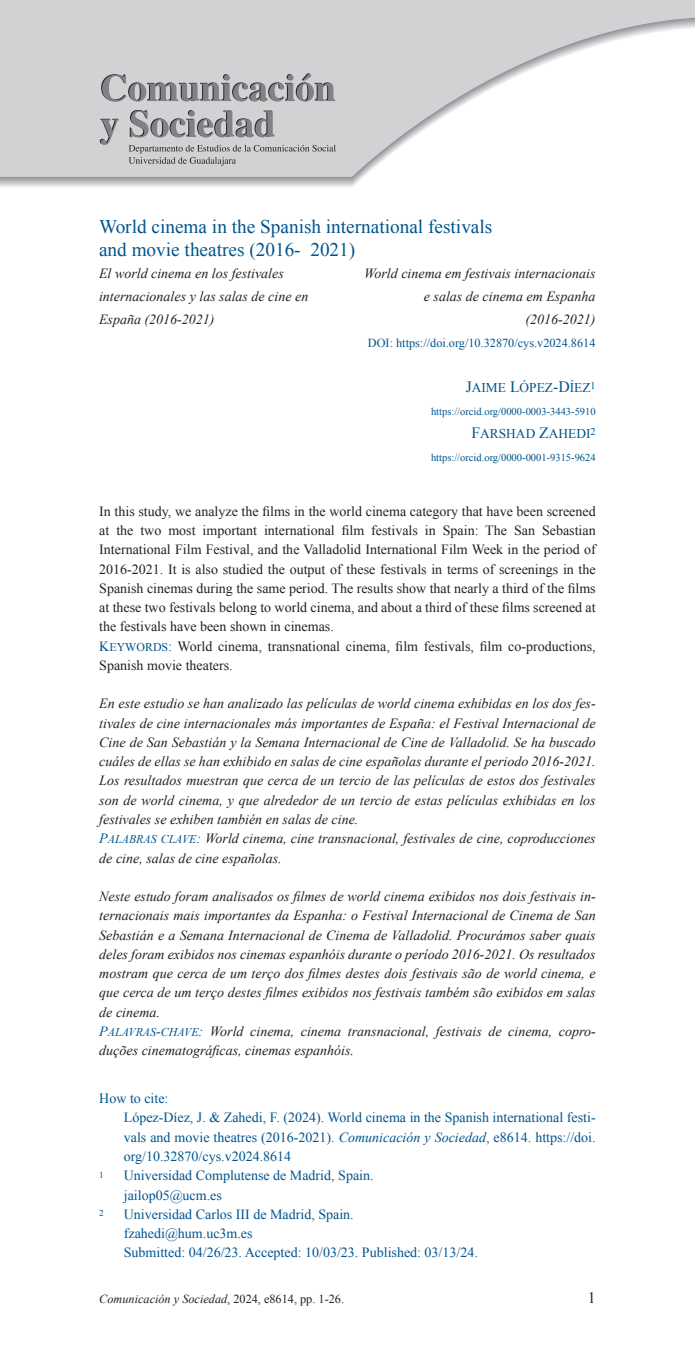
<style>
.page{position:relative;width:695px;height:1365px;background:#fff}
.page>*{position:absolute;margin:0;border:0;box-sizing:border-box;transform-origin:0 0}
.t1{font:19.25px/22.8px "Times New Roman";color:#00548e}
.t2{font:15.75px "Times New Roman";color:#231f20}
.t3{font:italic 14px/19.2px "Times New Roman";color:#231f20}
.t4{font:14px/19.2px "Times New Roman";color:#231f20}
.t5{font:14px/19.2px "Times New Roman";color:#00548e}
.t6{font:13.47px "Times New Roman PSMT SC850";color:#00548e}
.t7{font:12.25px "Times New Roman";color:#00548e}
.t8{font:italic 12.25px "Times New Roman";color:#231f20}
.t9{font:10.5px "Times New Roman";color:#00548e}
.t10{font:9.1px "Times New Roman";color:#00548e}
.s1{font-size:15.75px}
.s2{font-family:"Times New Roman PSMT SC850";color:#00548e}
.s3{font-family:"Times New Roman PSMT SC850";font-size:11.9px;color:#00548e}
.s4{font-family:"Times New Roman PS Italic MT SC850";font-style:normal;color:#00548e}
.s5{font-family:"Times New Roman PS Italic MT SC850";font-style:normal;font-size:11.9px;color:#00548e}
.s6{font-style:italic}
.s7{font-style:normal}
</style>
<div class="page">
<svg style="left:0;top:0;width:694px;height:177px;fill:#d1d2d4"></svg>
<svg style="left:101px;top:73px;width:234px;height:29px;background:#a9aaac"></svg>
<svg style="left:100px;top:119px;width:19px;height:26px"></svg>
<svg style="left:130px;top:110px;width:145px;height:27px;background:#a3a4a6"></svg>
<svg style="left:129px;top:145px;width:207px;height:21px;background:#bcbcbe"></svg>
<h1 class="t1" style="left:99px;top:215px;width:395px">World cinema in the Spanish international festivals and movie theatres (2016- 2021)</h1>
<p class="t3" style="left:364px;top:262px;width:233px;line-height:22.8px;text-align:right">World cinema em festivais internacionais e salas de cinema em Espanha (2016-2021)</p>
<p class="t7" style="left:368px;top:334px;width:229px">DOI: https://doi.org/10.32870/cys.v2024.8614</p>
<p class="t3" style="left:99px;top:262px;width:211px;line-height:22.8px">El world cinema en los festivales internacionales y las salas de cine en<br>España (2016-2021)</p>
<p class="t6" style="left:465px;top:378px;width:131px"><span class="s1">J</span>AIME <span class="s1">L</span>ÓPEZ<span class="s1">-D</span>ÍEZ<sup>1</sup></p>
<p class="t9" style="left:431px;top:404px;width:166px">https://orcid.org/0000-0003-3443-5910</p>
<p class="t6" style="left:471px;top:424px;width:126px"><span class="s1">F</span>ARSHAD <span class="s1">Z</span>AHEDI<sup>2</sup></p>
<p class="t9" style="left:431px;top:450px;width:166px">https://orcid.org/0000-0001-9315-9624</p>
<p class="t4" style="left:99px;top:501px;width:498px">In this study, we analyze the films in the world cinema category that have been screened at the two most important international film festivals in Spain: The San Sebastian International Film Festival, and the Valladolid International Film Week in the period of 2016-2021. It is also studied the output of these festivals in terms of screenings in the Spanish cinemas during the same period. The results show that nearly a third of the films at these two festivals belong to world cinema, and about a third of these films screened at the festivals have been shown in cinemas.<br><span class="s2">K</span><span class="s3">EYWORDS</span><span class="s2">:</span> World cinema, transnational cinema, film festivals, film co-productions, Spanish movie theaters.</p>
<p class="t3" style="left:99px;top:693px;width:498px">En este estudio se han analizado las películas de world cinema exhibidas en los dos fes&shy;tivales de cine internacionales más importantes de España: el Festival Internacional de Cine de San Sebastián y la Semana Internacional de Cine de Valladolid. Se ha buscado cuáles de ellas se han exhibido en salas de cine españolas durante el periodo 2016-2021.<br>Los resultados muestran que cerca de un tercio de las películas de estos dos festivales son de world cinema, y que alrededor de un tercio de estas películas exhibidas en los festivales se exhiben también en salas de cine.<br><span class="s4">P</span><span class="s5">ALABRAS CLAVE</span><span class="s4">:</span> World cinema, cine transnacional, festivales de cine, coproducciones de cine, salas de cine españolas.</p>
<p class="t3" style="left:99px;top:886px;width:498px">Neste estudo foram analisados os filmes de world cinema exibidos nos dois festivais in&shy;ternacionais mais importantes da Espanha: o Festival Internacional de Cinema de San Sebastián e a Semana Internacional de Cinema de Valladolid. Procurámos saber quais deles foram exibidos nos cinemas espanhóis durante o período 2016-2021. Os resultados mostram que cerca de um terço dos filmes destes dois festivais são de world cinema, e que cerca de um terço destes filmes exibidos nos festivais também são exibidos em salas de cinema.<br><span class="s4">P</span><span class="s5">ALAVRAS</span><span class="s4">-</span><span class="s5">CHAVE</span><span class="s4">:</span> World cinema, cinema transnacional, festivais de cinema, copro&shy;duções cinematográficas, cinemas espanhóis.</p>
<p class="t5" style="left:124px;top:1088px;width:473px;text-indent:-24px">How to cite:<br>López-Díez, J. &amp; Zahedi, F. (2024). World cinema in the Spanish international festi&shy;vals and movie theatres (2016-2021). <span class="s6">Comunicación y Sociedad</span>, e8614. https://doi. org/10.32870/cys.v2024.8614</p>
<p class="t10" style="left:99px;top:1168px;width:6px">1</p>
<p class="t5" style="left:124px;top:1165px;width:251px">Universidad Complutense de Madrid, Spain. jailop05@ucm.es</p>
<p class="t10" style="left:99px;top:1206px;width:6px">2</p>
<p class="t5" style="left:124px;top:1204px;width:355px">Universidad Carlos III de Madrid, Spain. fzahedi@hum.uc3m.es<br>Submitted: 04/26/23. Accepted: 10/03/23. Published: 03/13/24.</p>
<p class="t8" style="left:99px;top:1290px;width:246px">Comunicación y Sociedad<span class="s7">, 2024, e8614, pp. 1-26.</span></p>
<p class="t2" style="left:587px;top:1286px;width:9px">1</p>
</div>
